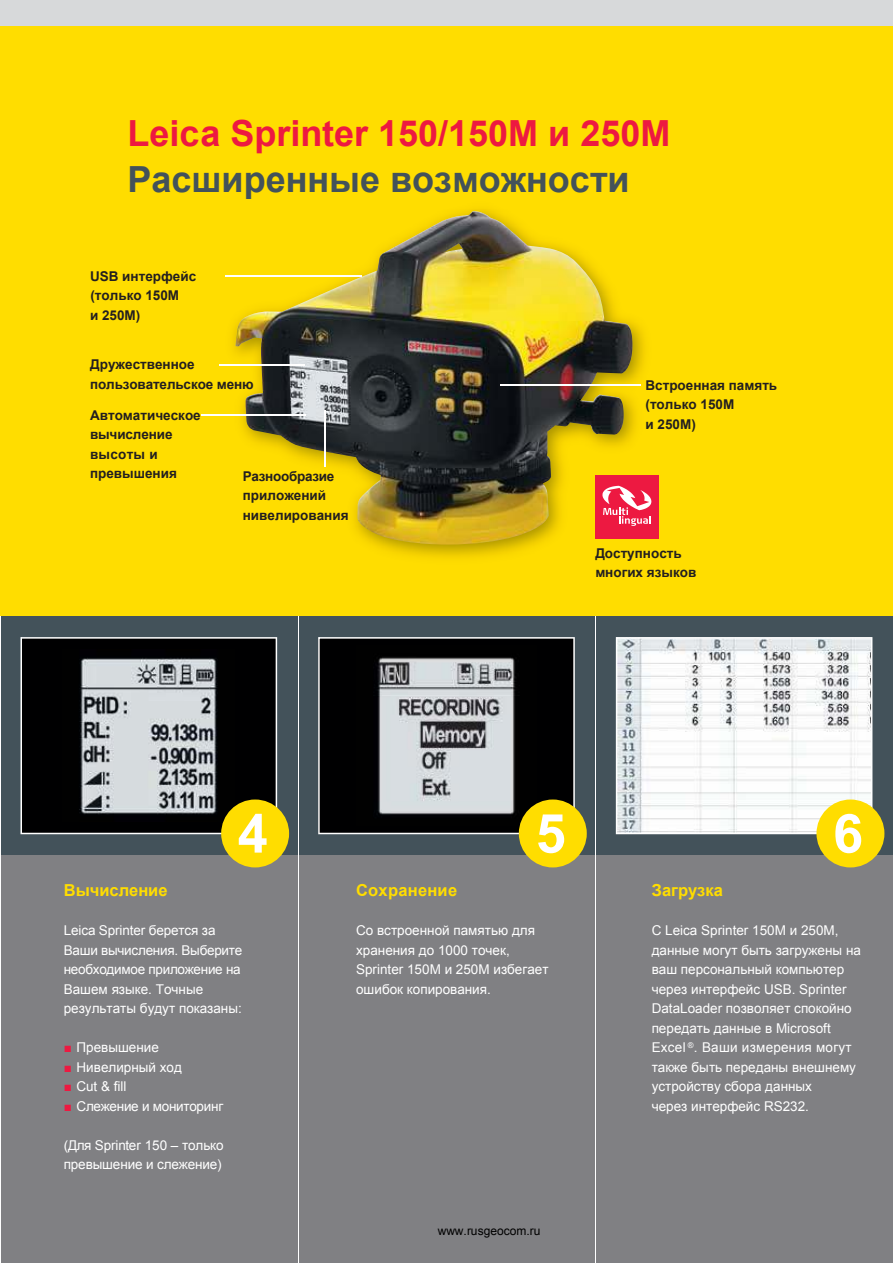
<style>
.page{position:relative;width:893px;height:1263px;background:#fff}
.page>*{position:absolute;margin:0;border:0;box-sizing:border-box;transform-origin:0 0}
.t1{font:700 54px "Arial";color:#fff}
.t2{font:700 36px "Arial";color:#ed1941}
.t3{font:700 36px "Arial";color:#43525a}
.t4{font:700 16.5px "Arial";color:#fd0}
.t5{font:13.5px/19.5px "Arial";color:#fff}
.t6{font:700 13.5px/19.5px "Arial";color:#231f20}
.t7{font:13.5px "Arial";letter-spacing:-.02em;color:#fff}
.t8{font:12px "Arial";color:#000}
.t9{font:7.8px "Arial";color:#fff}
.s1{color:#ed1941}
</style>
<div class="page">
<div style="left:0;top:26px;width:893px;height:1237px;background:#fd0"></div>
<div style="left:0;top:617px;width:893px;height:646px;background:#808083"></div>
<div style="left:0;top:617px;width:298px;height:238px;background:#43525a"></div>
<div style="left:0;top:0;width:893px;height:26px;background:#d7d9da"></div>
<div style="left:298px;top:617px;width:297px;height:238px;background:#43525a"></div>
<div style="left:595px;top:617px;width:298px;height:238px;background:#43525a"></div>
<hr style="left:595px;top:617px;width:1px;height:646px;background:#fff">
<svg style="left:318px;top:637px;width:257px;height:197px;fill:#010103"></svg>
<svg style="left:21px;top:637px;width:256px;height:197px;fill:#010104"></svg>
<svg style="left:616px;top:637px;width:256px;height:197px;fill:#f8fafa"></svg>
<hr style="left:298px;top:617px;width:1px;height:646px;background:#fff">
<hr style="left:0;top:617px;width:1px;height:646px;background:#fff">
<div style="left:221px;top:799px;width:68px;height:68px;background:#fd0;border-radius:50%"></div>
<div style="left:519px;top:799px;width:68px;height:68px;background:#fd0;border-radius:50%"></div>
<div style="left:816px;top:799px;width:68px;height:68px;background:#fd0;border-radius:50%"></div>
<img style="left:224px;top:209px;width:421px;height:348px">
<img style="left:235px;top:211px;width:389px;height:334px">
<hr style="left:219px;top:364px;width:85px;height:1px;background:#fff">
<hr style="left:501px;top:384px;width:140px;height:1px;background:#fff">
<hr style="left:225px;top:275px;width:136px;height:2px;background:#fff">
<hr style="left:201px;top:414px;width:105px;height:2px;background:#fff">
<hr style="left:324px;top:410px;width:2px;height:57px;background:#fff">
<div style="left:595px;top:475px;width:64px;height:64px;background:#ed1941"></div>
<svg style="left:602px;top:486px;width:49px;height:40px"></svg>
<h2 class="t2" style="left:128px;top:120px;width:544px">Leica Sprinter 150/150M и 250M</h2>
<h2 class="t3" style="left:128px;top:155px;width:504px">Расширенные возможности</h2>
<p class="t6" style="left:90px;top:267px;width:108px">USB интерфейс (только 150M<br>и 250M)</p>
<p class="t6" style="left:90px;top:355px;width:165px">Дружественное пользовательское меню</p>
<p class="t6" style="left:90px;top:405px;width:112px">Автоматическое вычисление высоты и превышения</p>
<p class="t6" style="left:243px;top:467px;width:107px">Разнообразие приложений нивелирования</p>
<p class="t6" style="left:645px;top:376px;width:133px">Встроенная память (только 150M<br>и 250M)</p>
<p class="t6" style="left:595px;top:544px;width:102px">Доступность многих языков</p>
<h1 class="t1" style="left:238px;top:813px;width:32px">4</h1>
<h1 class="t1" style="left:536px;top:813px;width:32px">5</h1>
<h1 class="t1" style="left:833px;top:813px;width:32px">6</h1>
<p class="t4" style="left:64px;top:879px;width:105px">Вычисление</p>
<p class="t5" style="left:64px;top:921px;width:180px">Leica Sprinter берется за<br>Ваши вычисления. Выберите необходимое приложение на<br>Вашем языке. Точные результаты будут показаны:</p>
<p class="t5" style="left:64px;top:1038px;width:97px"><span class="s1">■</span> Превышение</p>
<p class="t5" style="left:64px;top:1057px;width:120px"><span class="s1">■</span> Нивелирный ход</p>
<p class="t5" style="left:64px;top:1078px;width:64px"><span class="s1">■</span> Cut &amp; fill</p>
<p class="t7" style="left:64px;top:1097px;width:161px"><span class="s1">■</span> Слежение и мониторинг</p>
<p class="t5" style="left:64px;top:1136px;width:161px">(Для Sprinter 150 – только превышение и слежение)</p>
<p class="t4" style="left:356px;top:879px;width:103px">Сохранение</p>
<p class="t5" style="left:356px;top:921px;width:194px">Со встроенной памятью для хранения до 1000 точек,<br>Sprinter 150M и 250M избегает ошибок копирования.</p>
<p class="t8" style="left:438px;top:1227px;width:104px">www.rusgeocom.ru</p>
<p class="t4" style="left:652px;top:879px;width:73px">Загрузка</p>
<p class="t5" style="left:652px;top:921px;width:211px">С Leica Sprinter 150M и 250M, данные могут быть загружены на ваш персональный компьютер через интерфейс USB. Sprinter<br>DataLoader позволяет спокойно передать данные в Microsoft<br>Excel . Ваши измерения могут</p>
<p class="t9" style="left:688px;top:1042px;width:7px">®</p>
<p class="t5" style="left:652px;top:1057px;width:206px">также быть переданы внешнему устройству сбора данных<br>через интерфейс RS232.</p>
</div>
